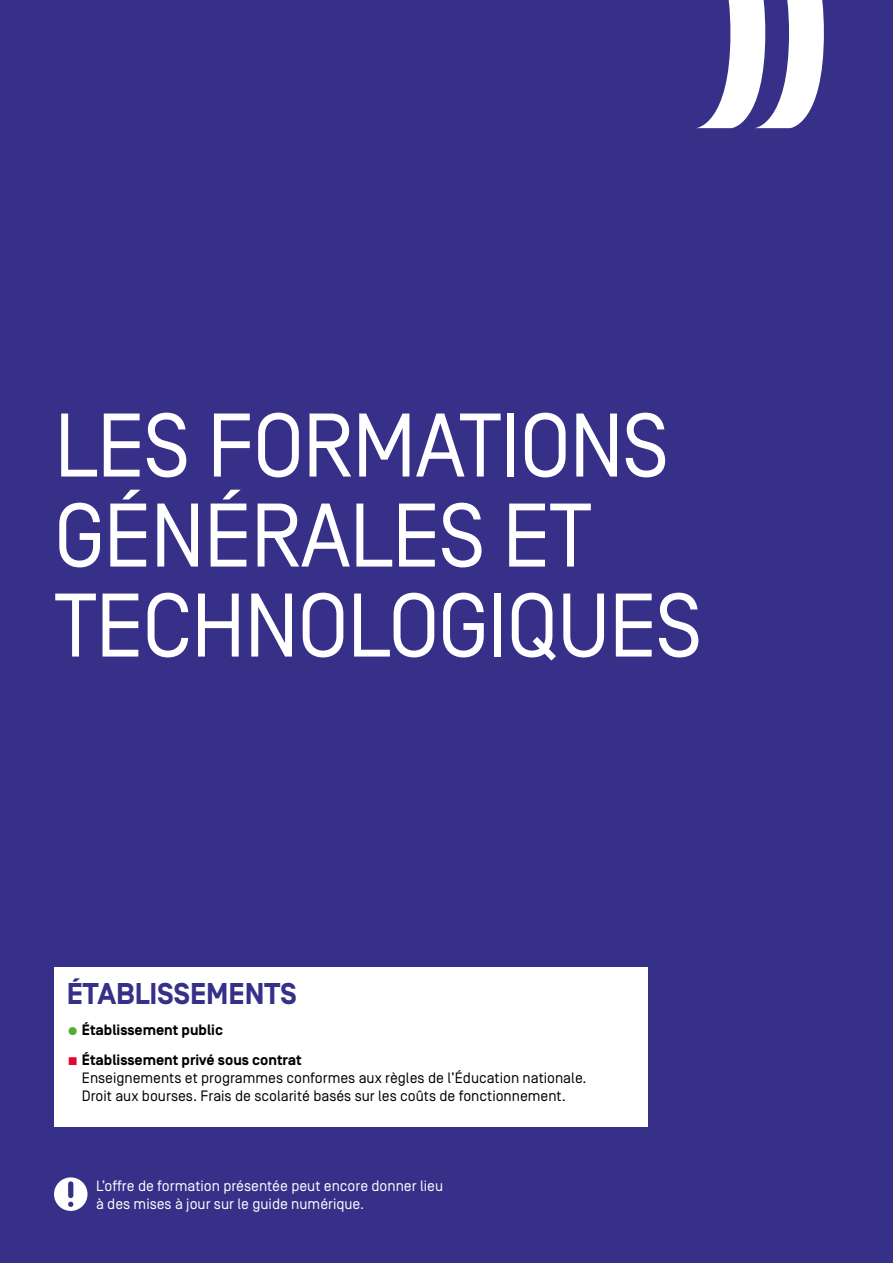
<style>
.page{position:relative;width:893px;height:1263px;background:#373089}
.page>*{position:absolute;margin:0;border:0;box-sizing:border-box;transform-origin:0 0}
.t1{font:90px/90px "Simplon Norm";letter-spacing:-.02em;color:#fff}
.t2{font:700 30px "Simplon Norm";color:#373089}
.t3{font:15px/18px "Simplon Norm";color:#000}
.t4{font:15px/18px "Simplon Norm";color:#fff}
.t5{font:700 15px "Simplon Norm";color:#000}
.s1{color:#52ae32}
.s2{font-weight:700;color:#e4032e}
.s3{font-weight:700}
</style>
<div class="page">
<svg style="left:54px;top:1177px;width:34px;height:34px"></svg>
<div style="left:54px;top:967px;width:593px;height:160px;background:#fff"></div>
<svg style="left:697px;top:0;width:127px;height:128px"></svg>
<h1 class="t1" style="left:54px;top:402px;width:650px">LES FORMATIONS<br>GÉNÉRALES ET<br>TECHNOLOGIQUES</h1>
<h2 class="t2" style="left:67px;top:977px;width:231px">ÉTABLISSEMENTS</h2>
<p class="t5" style="left:67px;top:1021px;width:158px"><span class="s1">●</span> Établissement public</p>
<p class="t3" style="left:82px;top:1051px;width:506px;text-indent:-15px"><span class="s2">■</span> <span class="s3">Établissement privé sous contrat<br></span>Enseignements et programmes conformes aux règles de l’Éducation nationale.<br>Droit aux bourses. Frais de scolarité basés sur les coûts de fonctionnement.</p>
<p class="t4" style="left:96px;top:1177px;width:349px">L’offre de formation présentée peut encore donner lieu à des mises à jour sur le guide numérique.</p>
</div>
